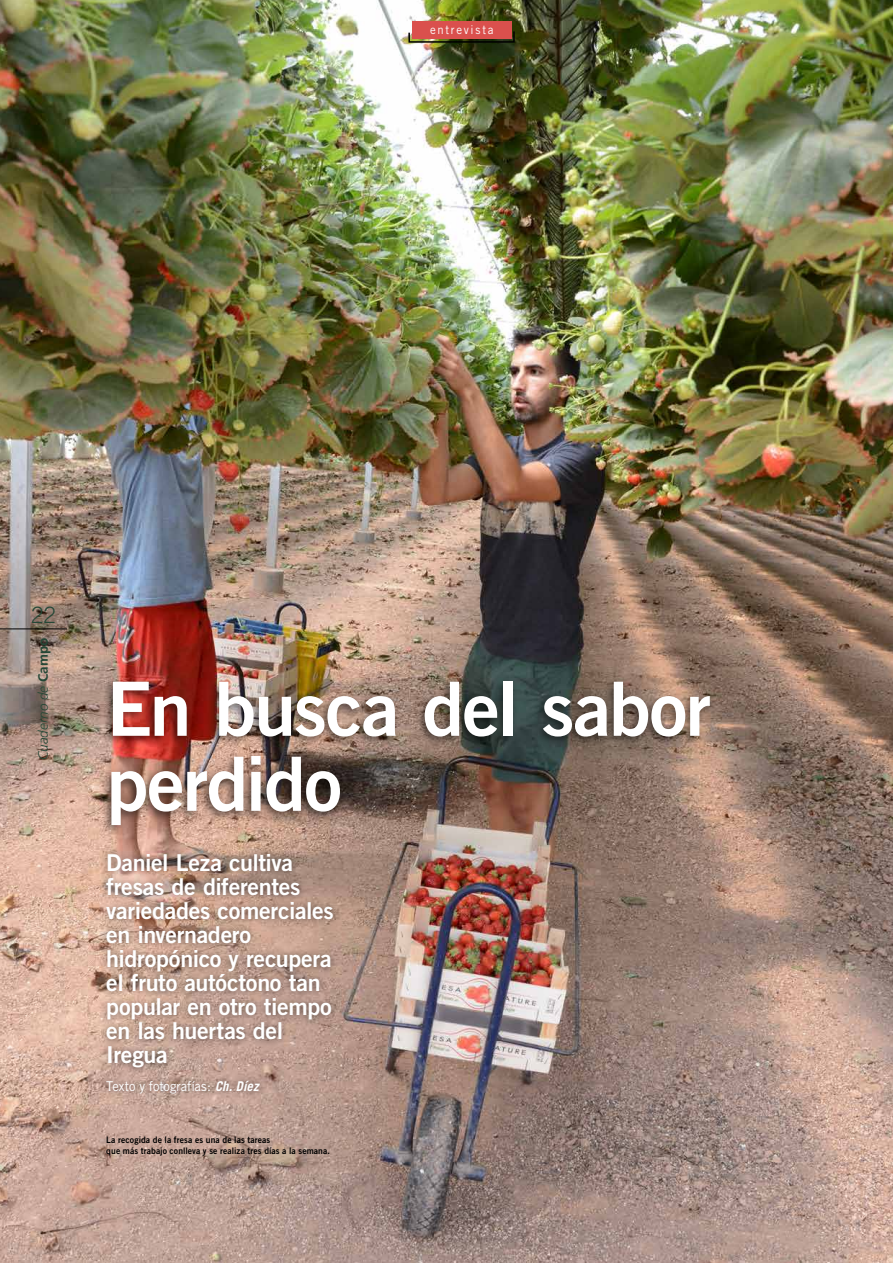
<style>
.page{position:relative;width:893px;height:1263px;background:#fff}
.page>*{position:absolute;margin:0;border:0;box-sizing:border-box;transform-origin:0 0}
.t1{font:75px/75px "Trade Gothic Bold Two";letter-spacing:-.02em;color:#fff}
.t2{font:23.25px/24px "Trade Gothic Bold Two";letter-spacing:-.015em;color:#fff}
.t3{font:300 22.5px "Trade Gothic";color:#254736}
.t4{font:13.5px "Trade Gothic";letter-spacing:-.005em;color:#fff;scale:.95 1}
.t5{font:italic 300 13.5px "Frutiger";color:#254736}
.t6{font:12px "Trade Gothic";letter-spacing:.15em;color:#fff;scale:.95 1}
.t7{font:9px/11.2px "Trade Gothic Bold Two";letter-spacing:.01em;color:#000;scale:.95 1}
.s1{font-weight:700;font-style:normal}
.s2{font-weight:700;font-style:italic}
</style>
<div class="page">
<img style="left:0;top:0;width:893px;height:1263px">
<hr style="left:0;top:628px;width:67px;height:1px;background:#000">
<svg style="left:408px;top:30px;width:107px;height:13px"></svg>
<div style="left:412px;top:21px;width:99px;height:18px;background:#da504d"></div>
<div style="left:101px;top:677px;width:614px;height:159px;background:#000;opacity:.55"></div>
<div style="left:98px;top:846px;width:242px;height:230px;background:#000;opacity:.55"></div>
<div style="left:100px;top:1073px;width:168px;height:28px;background:#000;opacity:.55"></div>
<p class="t6" style="left:430px;top:23px;width:69px">entrevista</p>
<p class="t3" style="left:31px;top:601px;width:27px">22</p>
<p class="t5" style="left:35px;top:760px;width:124px;rotate:-90deg">Cuaderno de <span class="s1">Campo</span></p>
<h1 class="t1" style="left:107px;top:670px;width:606px">En busca del sabor perdido</h1>
<p class="t2" style="left:106px;top:850px;width:229px">Daniel Leza cultiva fresas de diferentes variedades comerciales en invernadero hidropónico y recupera el fruto autóctono tan popular en otro tiempo en las huertas del<br>Iregua</p>
<p class="t4" style="left:106px;top:1078px;width:162px">Texto y fotografías: <span class="s2">Ch. Díez</span></p>
<p class="t7" style="left:106px;top:1134px;width:237px">La recogida de la fresa es una de las tareas<br>que más trabajo conlleva y se realiza tres días a la semana.</p>
</div>
